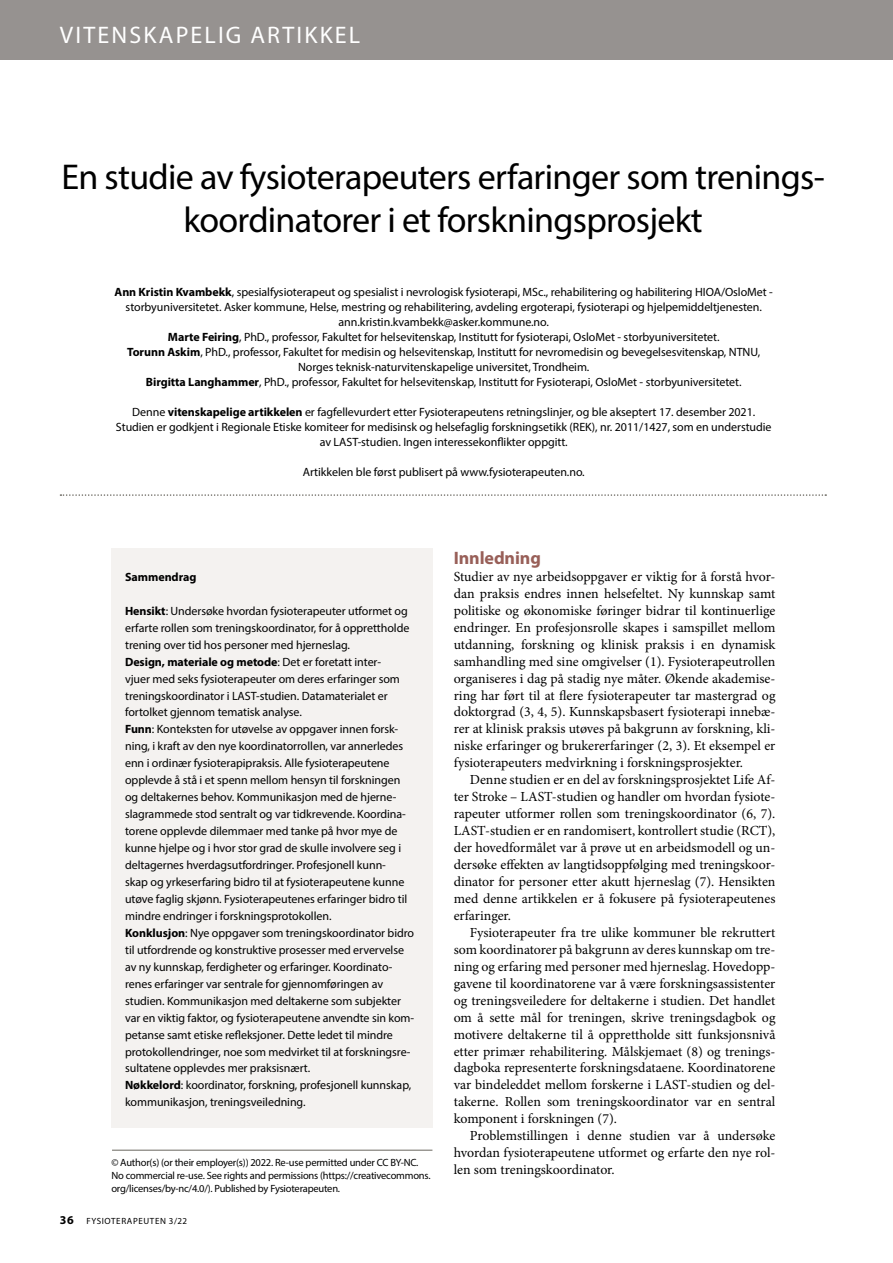
<style>
.page{position:relative;width:893px;height:1263px;background:#fff}
.page>*{position:absolute;margin:0;border:0;box-sizing:border-box;transform-origin:0 0}
.t1{font:36px/43.2px "Myriad Pro";letter-spacing:-.02em;color:#000;text-align:center}
.t2{font:24px "Myriad Pro";letter-spacing:.09em;color:#fff}
.t3{font:700 18px "Myriad Pro";letter-spacing:-.005em;color:#985f58}
.t4{font:13.8px/17px "Minion Pro";letter-spacing:-.005em;color:#000;text-align:justify}
.t5{font:12px/17px "Myriad Pro";letter-spacing:-.005em;color:#000;text-align:center}
.t6{font:700 12px "Myriad Pro";letter-spacing:-.005em;color:#000}
.t7{font:10.5px/12.6px "Myriad Pro";letter-spacing:-.02em;color:#000}
.t8{font:9px "Myriad Pro";letter-spacing:.07em;color:#000}
.s1{font-weight:700}
</style>
<div class="page">
<div style="left:0;top:0;width:893px;height:60px;background:#969290"></div>
<svg style="left:60px;top:494px;width:766px;height:2px"></svg>
<div style="left:111px;top:549px;width:321px;height:579px;background:#f4f2f0"></div>
<hr style="left:112px;top:1150px;width:320px;height:1px;background:#69665f">
<h2 class="t2" style="left:60px;top:20px;width:302px">VITENSKAPELIG ARTIKKEL</h2>
<h1 class="t1" style="left:61px;top:154px;width:765px">En studie av fysioterapeuters erfaringer som trenings&shy;koordinatorer i et forskningsprosjekt</h1>
<p class="t5" style="left:115px;top:284px;width:660px;line-height:15px"><span class="s1">Ann Kristin Kvambekk</span>, spesialfysioterapeut og spesialist i nevrologisk fysioterapi, MSc., rehabilitering og habilitering HIOA/OsloMet - storbyuniversitetet. Asker kommune, Helse, mestring og rehabilitering, avdeling ergoterapi, fysioterapi og hjelpemiddeltjenesten. ann.kristin.kvambekk@asker.kommune.no.<br><span class="s1">Marte Feiring</span>, PhD., professor, Fakultet for helsevitenskap, Institutt for fysioterapi, OsloMet - storbyuniversitetet.<br><span class="s1">Torunn Askim</span>, PhD., professor, Fakultet for medisin og helsevitenskap, Institutt for nevromedisin og bevegelsesvitenskap, NTNU, Norges teknisk-naturvitenskapelige universitet, Trondheim.<br><span class="s1">Birgitta Langhammer</span>, PhD., professor, Fakultet for helsevitenskap, Institutt for Fysioterapi, OsloMet - storbyuniversitetet.</p>
<p class="t5" style="left:116px;top:404px;width:657px;line-height:15px">Denne <span class="s1">vitenskapelige artikkelen</span> er fagfellevurdert etter Fysioterapeutens retningslinjer, og ble akseptert 17. desember 2021.<br>Studien er godkjent i Regionale Etiske komiteer for medisinsk og helsefaglig forskningsetikk (REK), nr. 2011/1427, som en understudie av LAST-studien. Ingen interessekonflikter oppgitt.</p>
<p class="t5" style="left:303px;top:463px;width:283px">Artikkelen ble først publisert på www.fysioterapeuten.no.</p>
<p class="t6" style="left:125px;top:569px;width:73px">Sammendrag</p>
<p class="t5" style="left:125px;top:602px;width:291px;text-align:left"><span class="s1">Hensikt</span>: Undersøke hvordan fysioterapeuter utformet og erfarte rollen som treningskoordinator, for å opprettholde trening over tid hos personer med hjerneslag.<br><span class="s1">Design, materiale og metode</span>: Det er foretatt inter-<br>vjuer med seks fysioterapeuter om deres erfaringer som treningskoordinator i LAST-studien. Datamaterialet er fortolket gjennom tematisk analyse.<br><span class="s1">Funn</span>: Konteksten for utøvelse av oppgaver innen forsk&shy;ning, i kraft av den nye koordinatorrollen, var annerledes enn i ordinær fysioterapipraksis. Alle fysioterapeutene opplevde å stå i et spenn mellom hensyn til forskningen og deltakernes behov. Kommunikasjon med de hjerne&shy;slagrammede stod sentralt og var tidkrevende. Koordina&shy;torene opplevde dilemmaer med tanke på hvor mye de kunne hjelpe og i hvor stor grad de skulle involvere seg i deltagernes hverdagsutfordringer. Profesjonell kunn-<br>skap og yrkeserfaring bidro til at fysioterapeutene kunne utøve faglig skjønn. Fysioterapeutenes erfaringer bidro til mindre endringer i forskningsprotokollen.<br><span class="s1">Konklusjon</span>: Nye oppgaver som treningskoordinator bidro til utfordrende og konstruktive prosesser med ervervelse av ny kunnskap, ferdigheter og erfaringer. Koordinato&shy;renes erfaringer var sentrale for gjennomføringen av studien. Kommunikasjon med deltakerne som subjekter var en viktig faktor, og fysioterapeutene anvendte sin kom&shy;petanse samt etiske refleksjoner. Dette ledet til mindre protokollendringer, noe som medvirket til at forskningsre&shy;sultatene opplevdes mer praksisnært.<br><span class="s1">Nøkkelord</span>: koordinator, forskning, profesjonell kunnskap, kommunikasjon, treningsveiledning.</p>
<p class="t7" style="left:111px;top:1156px;width:321px">© Author(s) (or their employer(s)) 2022. Re-use permitted under CC BY-NC.<br>No commercial re-use. See rights and permissions (https://creativecommons. org/licenses/by-nc/4.0/). Published by Fysioterapeuten.</p>
<p class="t6" style="left:60px;top:1212px;width:15px">36</p>
<p class="t8" style="left:86px;top:1215px;width:102px">FYSIOTERAPEUTEN 3/22</p>
<h3 class="t3" style="left:454px;top:546px;width:89px">Innledning</h3>
<p class="t4" style="left:454px;top:568px;width:323px">Studier av nye arbeidsoppgaver er viktig for å forstå hvor&shy;dan praksis endres innen helsefeltet. Ny kunnskap samt politiske og økonomiske føringer bidrar til kontinuerlige endringer. En profesjonsrolle skapes i samspillet mellom utdanning, forskning og klinisk praksis i en dynamisk samhandling med sine omgivelser (1). Fysioterapeutrollen organiseres i dag på stadig nye måter. Økende akademise&shy;ring har ført til at flere fysioterapeuter tar mastergrad og doktorgrad (3, 4, 5). Kunnskapsbasert fysioterapi innebæ&shy;rer at klinisk praksis utøves på bakgrunn av forskning, kli&shy;niske erfaringer og brukererfaringer (2, 3). Et eksempel er fysioterapeuters medvirkning i forskningsprosjekter.</p>
<p class="t4" style="left:454px;top:771px;width:323px;text-indent:16px">Denne studien er en del av forskningsprosjektet Life Af&shy;ter Stroke – LAST-studien og handler om hvordan fysiote&shy;rapeuter utformer rollen som treningskoordinator (6, 7).<br>LAST-studien er en randomisert, kontrollert studie (RCT), der hovedformålet var å prøve ut en arbeidsmodell og un&shy;dersøke effekten av langtidsoppfølging med treningskoor&shy;dinator for personer etter akutt hjerneslag (7). Hensikten med denne artikkelen er å fokusere på fysioterapeutenes erfaringer.</p>
<p class="t4" style="left:454px;top:924px;width:323px;text-indent:16px">Fysioterapeuter fra tre ulike kommuner ble rekruttert som koordinatorer på bakgrunn av deres kunnskap om tre&shy;ning og erfaring med personer med hjerneslag. Hovedopp&shy;gavene til koordinatorene var å være forskningsassistenter og treningsveiledere for deltakerne i studien. Det handlet om å sette mål for treningen, skrive treningsdagbok og motivere deltakerne til å opprettholde sitt funksjonsnivå etter primær rehabilitering. Målskjemaet (8) og trenings&shy;dagboka representerte forskningsdataene. Koordinatorene var bindeleddet mellom forskerne i LAST-studien og del&shy;takerne. Rollen som treningskoordinator var en sentral komponent i forskningen (7).</p>
<p class="t4" style="left:454px;top:1127px;width:323px;text-indent:16px">Problemstillingen i denne studien var å undersøke hvordan fysioterapeutene utformet og erfarte den nye rol&shy;len som treningskoordinator.</p>
</div>
